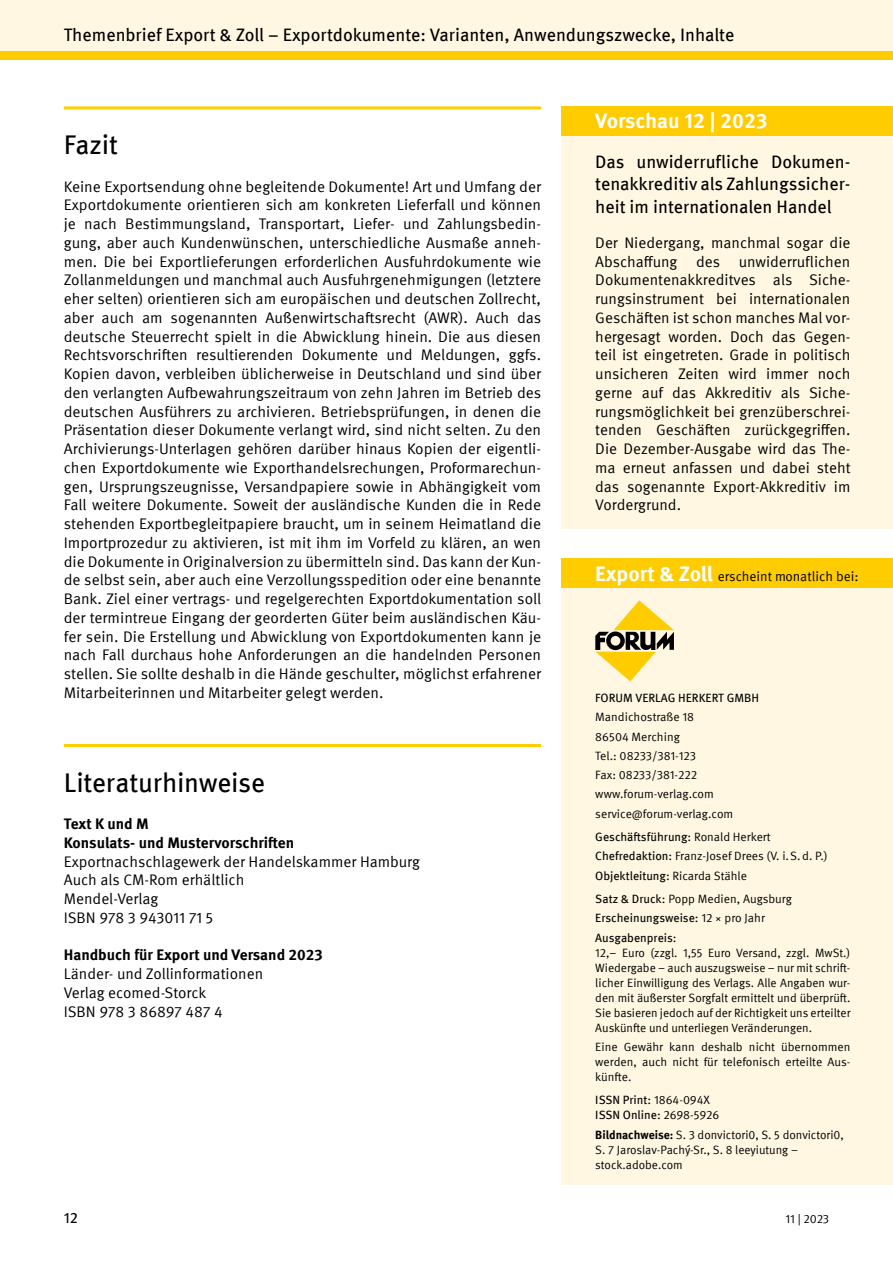
<style>
.page{position:relative;width:893px;height:1263px;background:#fff}
.page>*{position:absolute;margin:0;border:0;box-sizing:border-box;transform-origin:0 0}
.Ü1{font:27px "Meta Pro";letter-spacing:-.01em;color:#000}
.GS{font:700 21px "Meta Pro";color:#fff}
.t1{font:18px/22.5px "Meta Pro";color:#000;text-align:justify}
.GS-2{font:15.3px/18.8px "Meta Pro";color:#000;text-align:justify}
.GS-3{font:700 15.3px "Meta Pro";color:#000}
.t2{font:15px "Meta Pro";color:#000}
.GS-4{font:13.5px "Meta Pro";color:#000}
.BU{font:12px/15px "Meta Pro";color:#000;text-align:justify}
.BU-2{font:12px "Meta Pro";color:#000}
.s1{font-weight:700;font-size:21px;color:#fff}
.s2{font-style:inherit}
.s3{font-weight:700}
</style>
<div class="page">
<div style="left:0;top:0;width:893px;height:56px;background:#fff7e2"></div>
<div style="left:0;top:51px;width:893px;height:9px;background:#fc0"></div>
<div style="left:561px;top:575px;width:332px;height:610px;background:#fff7e2"></div>
<div style="left:561px;top:109px;width:332px;height:420px;background:#fff7e2"></div>
<div style="left:561px;top:106px;width:332px;height:30px;background:#fc0"></div>
<div style="left:561px;top:558px;width:332px;height:30px;background:#fc0"></div>
<hr style="left:64px;top:744px;width:477px;height:3px;background:#fc0">
<hr style="left:64px;top:106px;width:477px;height:3px;background:#fc0">
<svg style="left:595px;top:600px;width:79px;height:81px"></svg>
<p class="t1" style="left:64px;top:22px;width:672px">Themenbrief Export &amp; Zoll – Exportdokumente: Varianten, Anwendungszwecke, Inhalte</p>
<p class="Ü1" style="left:64px;top:124px;width:56px">Fazit</p>
<p class="GS-2" style="left:64px;top:176px;width:479px">Keine Exportsendung ohne begleitende Dokumente! Art und Umfang der Exportdokumente orientieren sich am konkreten Lieferfall und können je nach Bestimmungsland, Transportart, Liefer- und Zahlungsbedin&shy;gung, aber auch Kundenwünschen, unterschiedliche Ausmaße anneh&shy;men. Die bei Exportlieferungen erforderlichen Ausfuhrdokumente wie Zollanmeldungen und manchmal auch Ausfuhrgenehmigungen (letztere eher selten) orientieren sich am europäischen und deutschen Zollrecht, aber auch am sogenannten Außenwirtschaftsrecht (AWR). Auch das deutsche Steuerrecht spielt in die Abwicklung hinein. Die aus diesen Rechtsvorschriften resultierenden Dokumente und Meldungen, ggfs.<br>Kopien davon, verbleiben üblicherweise in Deutschland und sind über den verlangten Aufbewahrungszeitraum von zehn Jahren im Betrieb des deutschen Ausführers zu archivieren. Betriebsprüfungen, in denen die Präsentation dieser Dokumente verlangt wird, sind nicht selten. Zu den Archivierungs-Unterlagen gehören darüber hinaus Kopien der eigentli&shy;chen Exportdokumente wie Exporthandelsrechungen, Proformarechun&shy;gen, Ursprungszeugnisse, Versandpapiere sowie in Abhängigkeit vom Fall weitere Dokumente. Soweit der ausländische Kunden die in Rede stehenden Exportbegleitpapiere braucht, um in seinem Heimatland die Importprozedur zu aktivieren, ist mit ihm im Vorfeld zu klären, an wen die Dokumente in Originalversion zu übermitteln sind. Das kann der Kun&shy;de selbst sein, aber auch eine Verzollungsspedition oder eine benannte Bank. Ziel einer vertrags- und regelgerechten Exportdokumentation soll der termintreue Eingang der georderten Güter beim ausländischen Käu&shy;fer sein. Die Erstellung und Abwicklung von Exportdokumenten kann je nach Fall durchaus hohe Anforderungen an die handelnden Personen stellen. Sie sollte deshalb in die Hände geschulter, möglichst erfahrener Mitarbeiterinnen und Mitarbeiter gelegt werden.</p>
<p class="Ü1" style="left:64px;top:761px;width:203px">Literaturhinweise</p>
<p class="GS-3" style="left:64px;top:812px;width:86px">Text K und M</p>
<p class="GS-3" style="left:64px;top:831px;width:232px">Konsulats- und Mustervorschriften</p>
<p class="GS-2" style="left:64px;top:851px;width:358px">Exportnachschlagewerk der Handelskammer Hamburg</p>
<p class="GS-2" style="left:64px;top:870px;width:182px">Auch als CM-Rom erhältlich</p>
<p class="GS-2" style="left:64px;top:888px;width:96px">Mendel-Verlag</p>
<p class="GS-2" style="left:64px;top:907px;width:151px">ISBN 978 3 943011 71 5</p>
<p class="GS-3" style="left:64px;top:943px;width:261px">Handbuch für Export und Versand 2023</p>
<p class="GS-2" style="left:64px;top:963px;width:201px">Länder- und Zollinformationen</p>
<p class="GS-2" style="left:64px;top:982px;width:144px">Verlag ecomed-Storck</p>
<p class="GS-2" style="left:64px;top:1001px;width:160px">ISBN 978 3 86897 487 4</p>
<p class="GS" style="left:595px;top:105px;width:173px">Vorschau 12 | 2023</p>
<p class="t1" style="left:595px;top:149px;width:257px">Das unwiderrufliche Dokumen&shy;tenakkreditiv als Zahlungssicher&shy;heit im internationalen Handel</p>
<p class="GS-2" style="left:595px;top:232px;width:257px">Der Niedergang, manchmal sogar die Abschaffung des unwiderruflichen Dokumentenakkreditves als Siche&shy;rungsinstrument bei internationalen Geschäften ist schon manches Mal vor&shy;hergesagt worden. Doch das Gegen&shy;teil ist eingetreten. Grade in politisch unsicheren Zeiten wird immer noch gerne auf das Akkreditiv als Siche&shy;rungsmöglichkeit bei grenzüberschrei&shy;tenden Geschäften zurückgegriffen.<br>Die Dezember-Ausgabe wird das The&shy;ma erneut anfassen und dabei steht das sogenannte Export-Akkreditiv im Vordergrund.</p>
<p class="GS-4" style="left:595px;top:566px;width:265px"><span class="s1">Export &amp; Zoll</span> erscheint monatlich bei:</p>
<p class="BU-2" style="left:595px;top:689px;width:165px">FORUM VERLAG HERKERT GMBH</p>
<p class="BU" style="left:595px;top:709px;width:100px">Mandichostraße 18</p>
<p class="BU" style="left:595px;top:728px;width:86px">86504 Merching</p>
<p class="BU" style="left:595px;top:747px;width:102px">Tel.: 08233/381-123</p>
<p class="BU" style="left:595px;top:767px;width:103px">Fax: 08233/381-222</p>
<p class="BU" style="left:595px;top:786px;width:120px">www.forum-verlag.com</p>
<p class="BU" style="left:595px;top:805px;width:140px">service@forum-verlag.com</p>
<p class="BU-2" style="left:595px;top:828px;width:177px">Geschäftsführung: <span class="s2">Ronald Herkert</span></p>
<p class="BU" style="left:595px;top:848px;width:234px"><span class="s2">Chefredaktion:</span> Franz-Josef Drees (V. i.S.d. P.)</p>
<p class="BU-2" style="left:595px;top:866px;width:153px">Objektleitung: <span class="s2">Ricarda Stähle</span></p>
<p class="BU" style="left:595px;top:891px;width:198px"><span class="s2">Satz &amp; Druck:</span> Popp Medien, Augsburg</p>
<p class="BU-2" style="left:595px;top:909px;width:171px">Erscheinungsweise: <span class="s2">12 × pro Jahr</span></p>
<p class="BU-2" style="left:595px;top:928px;width:83px">Ausgabenpreis:</p>
<p class="BU" style="left:595px;top:944px;width:257px">12,– Euro (zzgl. 1,55 Euro Versand, zzgl. MwSt.)<br>Wiedergabe – auch auszugsweise – nur mit schrift&shy;licher Einwilligung des Verlags. Alle Angaben wur&shy;den mit äußerster Sorgfalt ermittelt und überprüft.<br>Sie basieren jedoch auf der Richtigkeit uns erteilter Auskünfte und unterliegen Veränderungen.</p>
<p class="BU" style="left:595px;top:1038px;width:257px">Eine Gewähr kann deshalb nicht übernommen werden, auch nicht für telefonisch erteilte Aus&shy;künfte.</p>
<p class="BU-2" style="left:595px;top:1091px;width:116px">ISSN Print: <span class="s2">1864-094X</span></p>
<p class="BU-2" style="left:595px;top:1106px;width:126px">ISSN Online: <span class="s2">2698-5926</span></p>
<p class="BU" style="left:595px;top:1126px;width:250px;text-align:left"><span class="s3">Bildnachweise:</span> S. 3 donvictori0, S. 5 donvictori0,<br>S. 7 Jaroslav-Pachý-Sr., S. 8 leeyiutung – stock.adobe.com</p>
<p class="t2" style="left:64px;top:1206px;width:16px">12</p>
<p class="BU" style="left:785px;top:1210px;width:45px">11 | 2023</p>
</div>
